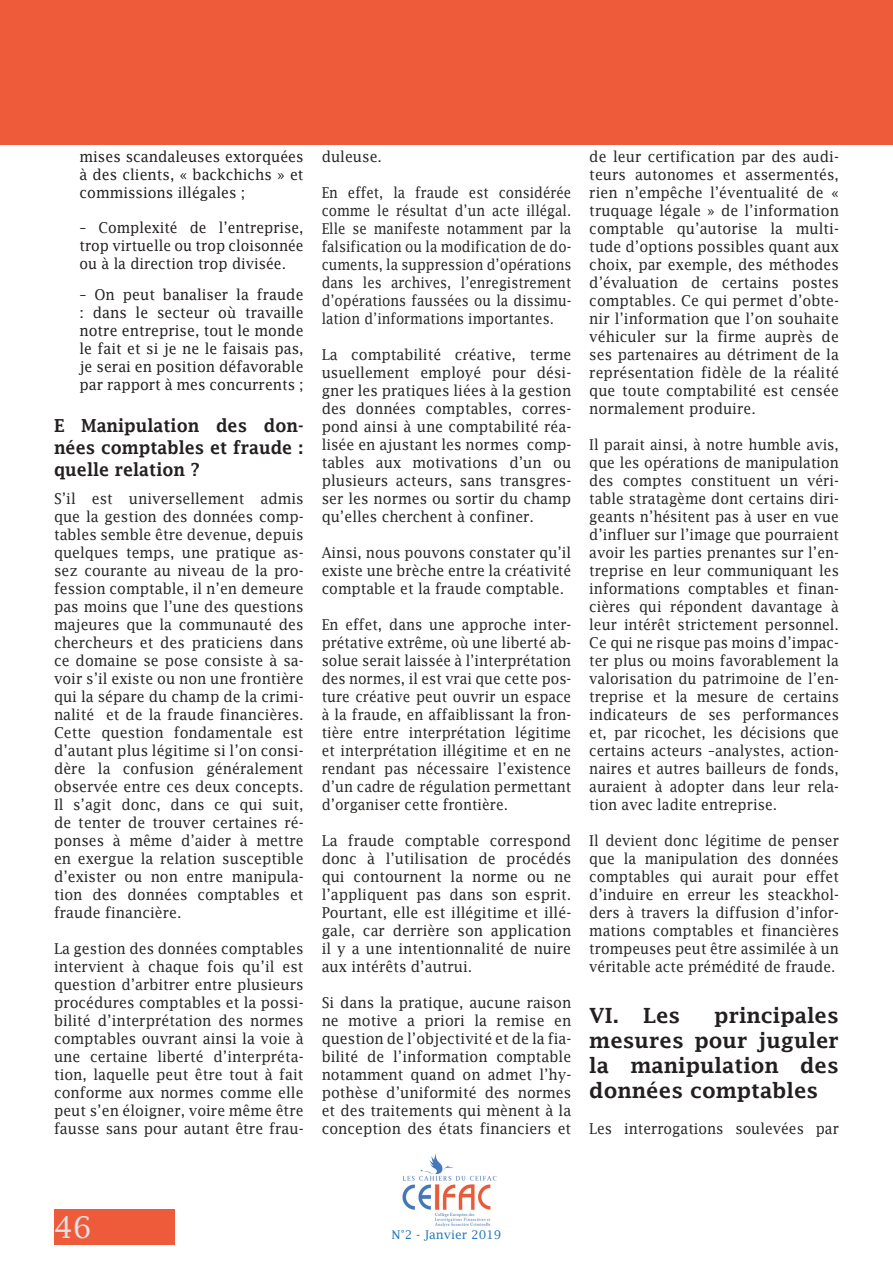
<style>
.page{position:relative;width:893px;height:1263px;background:#fff}
.page>*{position:absolute;margin:0;border:0;box-sizing:border-box;transform-origin:0 0}
.t1{font:30px "Lucida Fax";color:#e0e1e3}
.h4txt{font:600 21px/25.2px "Lucida Fax";color:#231f20;text-align:justify}
.h4txt-2{font:600 18px/21.6px "Lucida Fax";color:#231f20;text-align:justify;scale:.94 1}
.CORPS{font:15px/18px "Lucida Fax";color:#272726;text-align:justify;scale:.94 1}
.CORPS-2{font:15px/18px "Lucida Fax";color:#272726;text-align:justify;scale:.92 1}
.CORPS-3{font:15px/18px "Lucida Fax";color:#272726;text-align:justify;scale:.91 1}
.CORPS-4{font:15px/18px "Lucida Fax";color:#272726;text-align:justify;scale:.88 1}
.CORPS-5{font:15px/18px "Lucida Fax";color:#272726;text-align:justify;scale:.95 1}
.h4txt-3{font:15px/18px "Lucida Fax";color:#231f20;text-align:justify;scale:.94 1}
.CORPS-6{font:15px/18px "Lucida Fax";color:#272726;text-align:justify;scale:.93 1}
.h4txt-4{font:15px/18px "Lucida Fax";color:#231f20;text-align:justify;scale:.92 1}
.t2{font:12px "Lucida Fax";color:#2778bb}
</style>
<div class="page">
<div style="left:54px;top:1209px;width:120px;height:35px;background:#ee5b3b"></div>
<div style="left:0;top:0;width:893px;height:145px;background:#ee5b3b"></div>
<img style="left:402px;top:1153px;width:95px;height:73px">
<p class="h4txt-3" style="left:80px;top:147px;width:240px">mises scandaleuses extorquées à des clients, « backchichs » et commissions illégales ;</p>
<p class="h4txt-4" style="left:80px;top:218px;width:245px">– Complexité de l’entreprise, trop virtuelle ou trop cloisonnée ou à la direction trop divisée.</p>
<p class="h4txt-3" style="left:80px;top:285px;width:240px">– On peut banaliser la fraude : dans le secteur où travaille notre entreprise, tout le monde le fait et si je ne le faisais pas, je serai en position défavorable par rapport à mes concurrents ;</p>
<p class="h4txt-2" style="left:54px;top:415px;width:267px">E Manipulation des don&shy;nées comptables et fraude : quelle relation ?</p>
<p class="CORPS" style="left:54px;top:489px;width:267px">S’il est universellement admis que la gestion des données comp&shy;tables semble être devenue, depuis quelques temps, une pratique as&shy;sez courante au niveau de la pro&shy;fession comptable, il n’en demeure pas moins que l’une des questions majeures que la communauté des chercheurs et des praticiens dans ce domaine se pose consiste à sa&shy;voir s’il existe ou non une frontière qui la sépare du champ de la crimi&shy;nalité et de la fraude financières.<br>Cette question fondamentale est d’autant plus légitime si l’on consi&shy;dère la confusion généralement observée entre ces deux concepts.<br>Il s’agit donc, dans ce qui suit, de tenter de trouver certaines ré&shy;ponses à même d’aider à mettre en exergue la relation susceptible d’exister ou non entre manipula&shy;tion des données comptables et fraude financière.</p>
<p class="CORPS" style="left:54px;top:939px;width:267px">La gestion des données comptables intervient à chaque fois qu’il est question d’arbitrer entre plusieurs procédures comptables et la possi&shy;bilité d’interprétation des normes comptables ouvrant ainsi la voie à une certaine liberté d’interpréta&shy;tion, laquelle peut être tout à fait conforme aux normes comme elle peut s’en éloigner, voire même être fausse sans pour autant être frau-</p>
<p class="CORPS" style="left:322px;top:147px;width:66px">duleuse.</p>
<p class="CORPS-4" style="left:322px;top:183px;width:285px">En effet, la fraude est considérée comme le résultat d’un acte illégal.<br>Elle se manifeste notamment par la falsification ou la modification de do&shy;cuments, la suppression d’opérations dans les archives, l’enregistrement d’opérations faussées ou la dissimu&shy;lation d’informations importantes.</p>
<p class="CORPS" style="left:322px;top:345px;width:267px">La comptabilité créative, terme usuellement employé pour dési&shy;gner les pratiques liées à la gestion des données comptables, corres&shy;pond ainsi à une comptabilité réa&shy;lisée en ajustant les normes comp&shy;tables aux motivations d’un ou plusieurs acteurs, sans transgres&shy;ser les normes ou sortir du champ qu’elles cherchent à confiner.</p>
<p class="CORPS-6" style="left:322px;top:543px;width:270px">Ainsi, nous pouvons constater qu’il existe une brèche entre la créativité comptable et la fraude comptable.</p>
<p class="CORPS-3" style="left:322px;top:615px;width:276px">En effet, dans une approche inter&shy;prétative extrême, où une liberté ab&shy;solue serait laissée à l’interprétation des normes, il est vrai que cette pos&shy;ture créative peut ouvrir un espace à la fraude, en affaiblissant la fron&shy;tière entre interprétation légitime et interprétation illégitime et en ne rendant pas nécessaire l’existence d’un cadre de régulation permettant d’organiser cette frontière.</p>
<p class="CORPS" style="left:322px;top:831px;width:267px">La fraude comptable correspond donc à l’utilisation de procédés qui contournent la norme ou ne l’appliquent pas dans son esprit.<br>Pourtant, elle est illégitime et illé&shy;gale, car derrière son application il y a une intentionnalité de nuire aux intérêts d’autrui.</p>
<p class="CORPS" style="left:322px;top:993px;width:267px">Si dans la pratique, aucune raison ne motive a priori la remise en question de l’objectivité et de la fia&shy;bilité de l’information comptable notamment quand on admet l’hy&shy;pothèse d’uniformité des normes et des traitements qui mènent à la conception des états financiers et</p>
<p class="CORPS" style="left:589px;top:147px;width:267px">de leur certification par des audi&shy;teurs autonomes et assermentés, rien n’empêche l’éventualité de « truquage légale » de l’information comptable qu’autorise la multi&shy;tude d’options possibles quant aux choix, par exemple, des méthodes d’évaluation de certains postes comptables. Ce qui permet d’obte&shy;nir l’information que l’on souhaite véhiculer sur la firme auprès de ses partenaires au détriment de la représentation fidèle de la réalité que toute comptabilité est censée normalement produire.</p>
<p class="CORPS-2" style="left:589px;top:435px;width:273px">Il parait ainsi, à notre humble avis, que les opérations de manipulation des comptes constituent un véri&shy;table stratagème dont certains diri&shy;geants n’hésitent pas à user en vue d’influer sur l’image que pourraient avoir les parties prenantes sur l’en&shy;treprise en leur communiquant les informations comptables et finan&shy;cières qui répondent davantage à leur intérêt strictement personnel.<br>Ce qui ne risque pas moins d’impac&shy;ter plus ou moins favorablement la valorisation du patrimoine de l’en&shy;treprise et la mesure de certains indicateurs de ses performances et, par ricochet, les décisions que certains acteurs –analystes, action&shy;naires et autres bailleurs de fonds, auraient à adopter dans leur rela&shy;tion avec ladite entreprise.</p>
<p class="CORPS-5" style="left:589px;top:831px;width:264px">Il devient donc légitime de penser que la manipulation des données comptables qui aurait pour effet d’induire en erreur les steackhol&shy;ders à travers la diffusion d’infor&shy;mations comptables et financières trompeuses peut être assimilée à un véritable acte prémédité de fraude.</p>
<p class="h4txt" style="left:589px;top:1003px;width:93px">VI. Les</p>
<p class="h4txt" style="left:589px;top:1003px;width:251px;text-indent:125px">principales mesures pour juguler la manipulation des données comptables</p>
<p class="CORPS-2" style="left:589px;top:1119px;width:273px">Les interrogations soulevées par</p>
<h1 class="t1" style="left:54px;top:1210px;width:39px">46</h1>
<p class="t2" style="left:391px;top:1227px;width:111px">N°2 - Janvier 2019</p>
</div>
